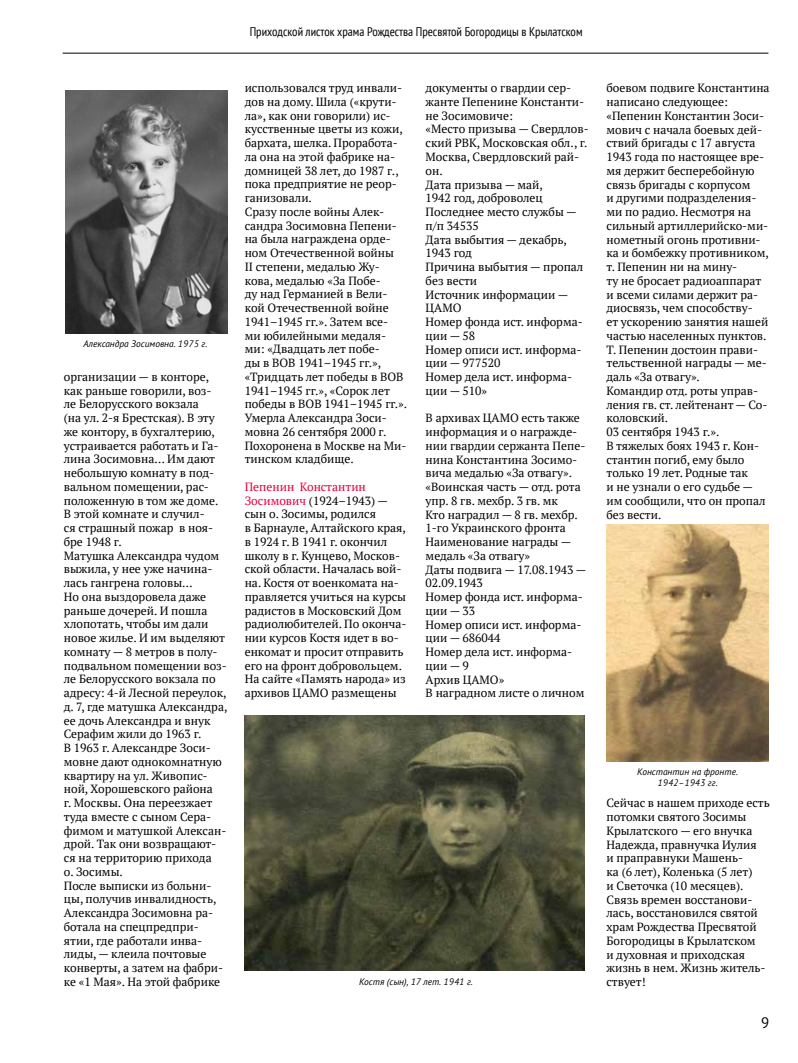
<style>
.page{position:relative;width:798px;height:1063px;background:#fff}
.page>*{position:absolute;margin:0;border:0;box-sizing:border-box;transform-origin:0 0}
.t1{font:15px "PT Sans";color:#000}
.t2{font:condensed 12.5px "PT Sans";color:#000}
.t3{font:11.88px/13.8px "PT Serif";color:#000}
.t4{font:italic 9.38px/11.2px "PT Sans";color:#000;text-align:center}
.s1{color:#e2003b}
</style>
<div class="page">
<hr style="left:63px;top:53px;width:705px;height:1px;background:#000">
<img style="left:66px;top:91px;width:161px;height:242px">
<img style="left:244px;top:716px;width:340px;height:254px">
<img style="left:606px;top:525px;width:161px;height:237px">
<p class="t4" style="left:83px;top:338px;width:125px">Александра Зосимовна. 1975 г.</p>
<p class="t3" style="left:64px;top:370px;width:165px">организации — в конторе, как раньше говорили, воз-<br>ле Белорусского вокзала<br>(на ул. 2-я Брестская). В эту же контору, в бухгалтерию, устраивается работать и Га&shy;лина Зосимовна… Им дают небольшую комнату в под&shy;вальном помещении, рас&shy;положенную в том же доме.<br>В этой комнате и случил-<br>ся страшный пожар в ноя&shy;бре 1948 г.<br>Матушка Александра чудом выжила, у нее уже начина&shy;лась гангрена головы…<br>Но она выздоровела даже раньше дочерей. И пошла хлопотать, чтобы им дали новое жилье. И им выделяют комнату — 8 метров в полу&shy;подвальном помещении воз&shy;ле Белорусского вокзала по адресу: 4-й Лесной переулок, д. 7, где матушка Александра, ее дочь Александра и внук<br>Серафим жили до 1963 г.<br>В 1963 г. Александре Зоси&shy;мовне дают однокомнатную квартиру на ул. Живопис&shy;ной, Хорошевского района<br>г. Москвы. Она переезжает туда вместе с сыном Сера&shy;фимом и матушкой Алексан&shy;дрой. Так они возвращают&shy;ся на территорию прихода<br>о. Зосимы.<br>После выписки из больни&shy;цы, получив инвалидность,<br>Александра Зосимовна ра&shy;ботала на спецпредпри&shy;ятии, где работали инва&shy;лиды, — клеила почтовые конверты, а затем на фабри&shy;ке «1 Мая». На этой фабрике</p>
<p class="t2" style="left:250px;top:23px;width:334px">Приходской листок храма Рождества Пресвятой Богородицы в Крылатском</p>
<p class="t3" style="left:244px;top:81px;width:164px">использовался труд инвали&shy;дов на дому. Шила («крути&shy;ла», как они говорили) ис&shy;кусственные цветы из кожи, бархата, шелка. Проработа&shy;ла она на этой фабрике на&shy;домницей 38 лет, до 1987 г., пока предприятие не реор&shy;ганизовали.<br>Сразу после войны Алек&shy;сандра Зосимовна Пепени&shy;на была награждена орде&shy;ном Отечественной войны<br>II степени, медалью Жу&shy;кова, медалью «За Побе-<br>ду над Германией в Вели&shy;кой Отечественной войне<br>1941–1945 гг.». Затем все&shy;ми юбилейными медаля&shy;ми: «Двадцать лет побе-<br>ды в ВОВ 1941–1945 гг.», «Тридцать лет победы в ВОВ<br>1941–1945 гг.», «Сорок лет победы в ВОВ 1941–1945 гг.».<br>Умерла Александра Зоси&shy;мовна 26 сентября 2000 г.<br>Похоронена в Москве на Ми&shy;тинском кладбище.</p>
<p class="t3" style="left:244px;top:480px;width:163px"><span class="s1">Пепенин Константин<br>Зосимович</span> (1924–1943) — сын о. Зосимы, родился<br>в Барнауле, Алтайского края, в 1924 г. В 1941 г. окончил школу в г. Кунцево, Москов&shy;ской области. Началась вой&shy;на. Костя от военкомата на&shy;правляется учиться на курсы радистов в Московский Дом радиолюбителей. По оконча&shy;нии курсов Костя идет в во&shy;енкомат и просит отправить его на фронт добровольцем.<br>На сайте «Память народа» из архивов ЦАМО размещены</p>
<p class="t3" style="left:425px;top:81px;width:164px">документы о гвардии сер&shy;жанте Пепенине Константи&shy;не Зосимовиче:<br>«Место призыва — Свердлов&shy;ский РВК, Московская обл., г.<br>Москва, Свердловский рай&shy;он.<br>Дата призыва — май,<br>1942 год, доброволец<br>Последнее место службы — п/п 34535<br>Дата выбытия — декабрь,<br>1943 год<br>Причина выбытия — пропал без вести<br>Источник информации —<br>ЦАМО<br>Номер фонда ист. информа&shy;ции — 58<br>Номер описи ист. информа&shy;ции — 977520<br>Номер дела ист. информа&shy;ции — 510»</p>
<p class="t3" style="left:425px;top:411px;width:162px">В архивах ЦАМО есть также информация и о награжде&shy;нии гвардии сержанта Пепе&shy;нина Константина Зосимо&shy;вича медалью «За отвагу». «Воинская часть — отд. рота упр. 8 гв. мехбр. 3 гв. мк<br>Кто наградил — 8 гв. мехбр.<br>1-го Украинского фронта<br>Наименование награды — медаль «За отвагу»<br>Даты подвига — 17.08.1943 —<br>02.09.1943<br>Номер фонда ист. информа&shy;ции — 33<br>Номер описи ист. информа&shy;ции — 686044<br>Номер дела ист. информа&shy;ции — 9<br>Архив ЦАМО»<br>В наградном листе о личном</p>
<p class="t3" style="left:606px;top:81px;width:164px">боевом подвиге Константина написано следующее: «Пепенин Константин Зоси&shy;мович с начала боевых дей&shy;ствий бригады с 17 августа<br>1943 года по настоящее вре&shy;мя держит бесперебойную связь бригады с корпусом<br>и другими подразделения&shy;ми по радио. Несмотря на сильный артиллерийско-ми&shy;нометный огонь противни&shy;ка и бомбежку противником, т. Пепенин ни на мину-<br>ту не бросает радиоаппарат и всеми силами держит ра&shy;диосвязь, чем способству-<br>ет ускорению занятия нашей частью населенных пунктов.<br>Т. Пепенин достоин прави&shy;тельственной награды — ме&shy;даль «За отвагу».<br>Командир отд. роты управ&shy;ления гв. ст. лейтенант — Со&shy;коловский.<br>03 сентября 1943 г.».<br>В тяжелых боях 1943 г. Кон&shy;стантин погиб, ему было только 19 лет. Родные так<br>и не узнали о его судьбе — им сообщили, что он пропал без вести.</p>
<p class="t4" style="left:637px;top:766px;width:102px">Константин на фронте.<br>1942–1943 гг.</p>
<p class="t3" style="left:606px;top:796px;width:165px">Сейчас в нашем приходе есть потомки святого Зосимы<br>Крылатского — его внучка<br>Надежда, правнучка Иулия<br>и праправнуки Машень-<br>ка (6 лет), Коленька (5 лет)<br>и Светочка (10 месяцев).<br>Связь времен восстанови&shy;лась, восстановился святой храм Рождества Пресвятой<br>Богородицы в Крылатском<br>и духовная и приходская жизнь в нем. Жизнь житель-</p>
<p class="t4" style="left:359px;top:976px;width:115px">Костя (сын), 17 лет. 1941 г.</p>
<p class="t3" style="left:606px;top:975px;width:41px">ствует!</p>
<p class="t1" style="left:760px;top:1013px;width:10px">9</p>
</div>
